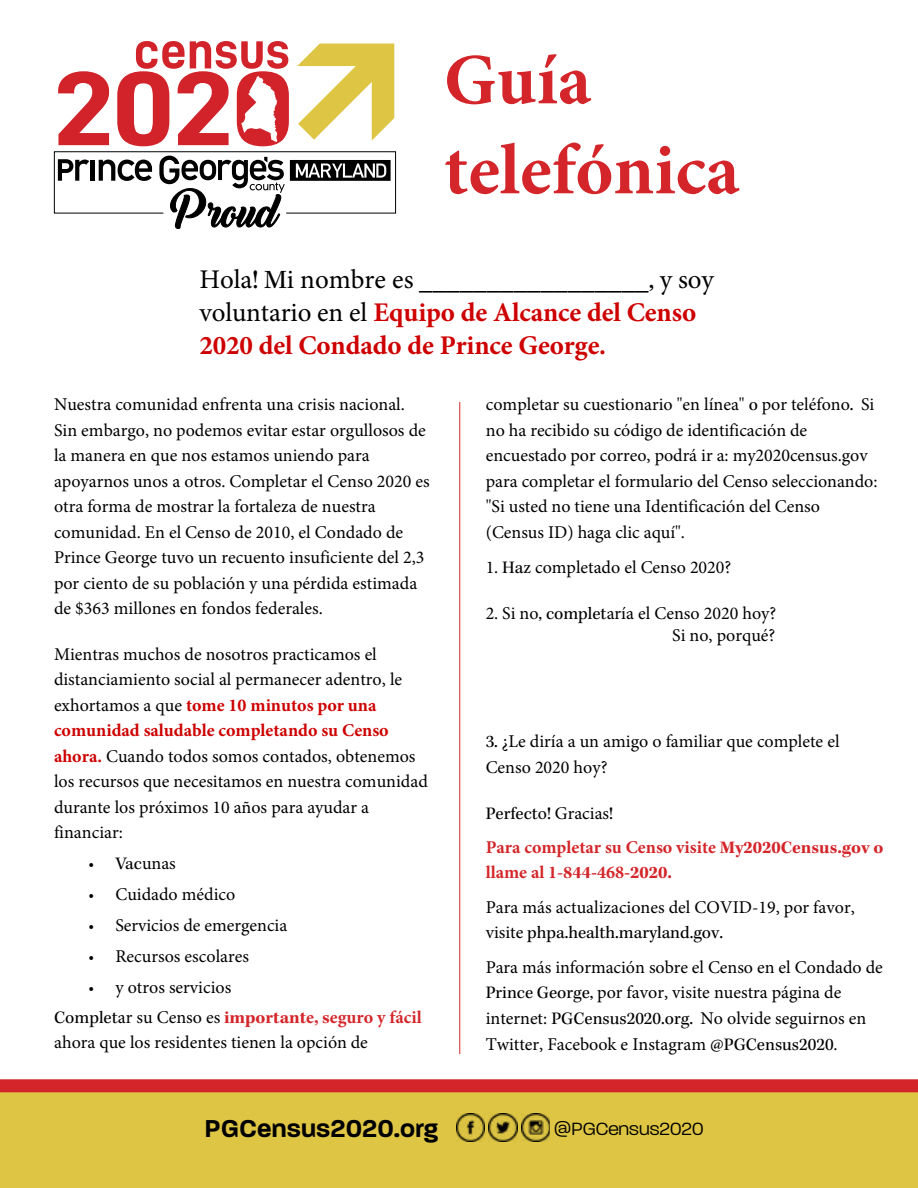
<style>
.page{position:relative;width:918px;height:1188px;background:#fff}
.page>*{position:absolute;margin:0;border:0;box-sizing:border-box;transform-origin:0 0}
.t1{font:700 72.3px/90px "Minion Pro";color:#d4262a}
.t2{font:700 27px/33px "Minion Pro";letter-spacing:-.005em;color:#ce0000}
.t3{font:27px "Kepler Std";color:#000}
.t4{font:600 26.4px "Paralucent";color:#000}
.t5{font:300 19.2px "Paralucent";color:#000}
.t6{font:18px/25.5px "Minion Pro";color:#000}
.t7{font:700 18px/25.5px "Minion Pro";color:#d4262a}
.t8{font:18px "Kepler Std";color:#000}
.s1{font-family:"Minion Pro"}
.s2{font-weight:400;color:#000}
.s3{font-weight:700;color:#ce0000}
.s4{font-family:"Kepler Std"}
.s5{font-family:"Kepler Std";font-weight:700;color:#d4262a}
.s6{font-weight:700;color:#d4262a}
</style>
<div class="page">
<svg style="left:54px;top:41px;width:342px;height:188px"></svg>
<hr style="left:459px;top:402px;width:1px;height:652px;background:#d4262a">
<div style="left:0;top:1090px;width:918px;height:98px;background:#dec544"></div>
<img style="left:456px;top:1113px;width:28px;height:29px">
<img style="left:489px;top:1113px;width:28px;height:29px">
<img style="left:522px;top:1113px;width:28px;height:29px">
<div style="left:0;top:1079px;width:918px;height:13px;background:#d4262a"></div>
<h1 class="t1" style="left:444px;top:34px;width:297px">Guía telefónica</h1>
<h2 class="t3" style="left:199px;top:265px;width:516px"><span class="s1">Hola</span>! M<span class="s1">i nombre es</span> _________________, <span class="s1">y soy</span></h2>
<h2 class="t2" style="left:199px;top:296px;width:498px"><span class="s2">voluntario en el</span> Equipo de Alcance del Censo<br>2020 del Condado de Prince George.</h2>
<p class="t6" style="left:54px;top:392px;width:377px">Nuestra comunidad enfrenta una crisis nacional.<br>Sin embargo, no podemos evitar estar orgullosos de la manera en que nos estamos uniendo para apoyarnos unos a otros. Completar el Censo 2020 es otra forma de mostrar la fortaleza de nuestra comunidad. En el Censo de 2010, el Condado de Prince George tuvo un recuento insuficiente del 2,3 por ciento de su población y una pérdida estimada de $363 millones en fondos federales.</p>
<p class="t6" style="left:54px;top:642px;width:375px">Mientras muchos de nosotros practicamos el distanciamiento social al permanecer adentro, le exhortamos a que <span class="s3">tome 10 minutos por una comunidad saludable completando su Censo ahora.</span> Cuando todos somos contados, obtenemos los recursos que necesitamos en nuestra comunidad durante los próximos 10 años para ayudar a financiar:</p>
<p class="t8" style="left:88px;top:853px;width:89px">• Vac<span class="s1">unas</span></p>
<p class="t6" style="left:88px;top:881px;width:148px"><span class="s4">•</span> Cuidado médico</p>
<p class="t6" style="left:88px;top:912px;width:200px"><span class="s4">•</span> Servicios de emergencia</p>
<p class="t6" style="left:88px;top:943px;width:162px"><span class="s4">•</span> Recursos escolares</p>
<p class="t6" style="left:54px;top:972px;width:369px;line-height:30.5px;text-indent:34px"><span class="s4">•</span> y otros servicios<br><span class="s4">Complet</span>ar su Censo es <span class="s5">important</span><span class="s6">e</span><span class="s5">, s</span><span class="s6">eguro y fácil</span></p>
<p class="t6" style="left:54px;top:1030px;width:315px">ahora que los residentes tienen la opción de</p>
<p class="t6" style="left:486px;top:392px;width:393px">completar su cuestionario "en línea" <span class="s4">o</span> por teléfono<span class="s4">.</span> Si no ha recibido su código de identificación de encuestado por correo, podrá ir a: my2020census.gov para completar el formulario del Censo seleccionando: "Si usted no tiene una Identificación del Censo (Census ID) haga clic aquí".</p>
<p class="t6" style="left:486px;top:555px;width:247px">1. <span class="s4">Ha</span>z completado el Censo 2020?</p>
<p class="t6" style="left:486px;top:603px;width:292px;line-height:21.6px;text-align:right">2. Si no<span class="s4">, complet</span>aría el Censo 2020 hoy?<br>Si no, porqué?</p>
<p class="t6" style="left:486px;top:729px;width:355px"><span class="s4">3.</span> ¿Le diría a un amigo o familiar que complete el<br>Censo 2020 hoy?</p>
<p class="t8" style="left:486px;top:803px;width:129px">Perfect<span class="s1">o</span>! <span class="s1">Gracias</span>!</p>
<p class="t7" style="left:486px;top:834px;width:399px">Para completar su Censo visite <span class="s4">My2020Census.gov o </span>llame al 1-<span class="s4">844-</span>468<span class="s4">-2020.</span></p>
<p class="t6" style="left:486px;top:895px;width:371px">Para más actualizaciones del COVID-19, por favor,</p>
<p class="t8" style="left:486px;top:923px;width:239px"><span class="s1">visite</span> phpa.health.maryland.gov.</p>
<p class="t6" style="left:486px;top:955px;width:399px">Para más información sobre el Censo en el Condado de <span class="s4">Prince George,</span> por favor, visite nuestra página de internet: <span class="s4">PGCensus2020.org.</span> No olvide seguirnos en Twitter, Facebook e Instagram @<span class="s4">PGCensus2020</span>.</p>
<h3 class="t4" style="left:204px;top:1113px;width:235px">PGCensus2020.org</h3>
<p class="t5" style="left:554px;top:1117px;width:151px">@PGCensus2020</p>
</div>
